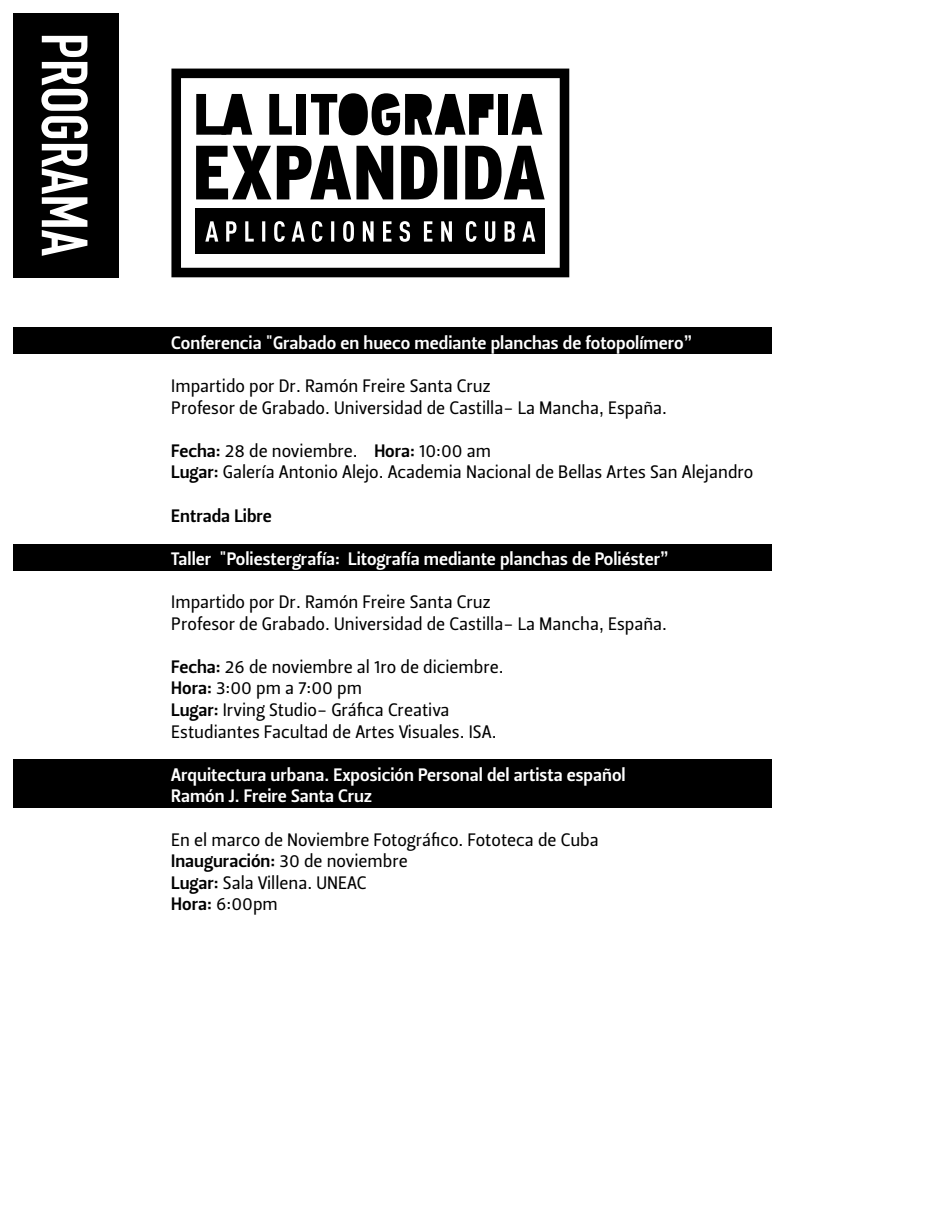
<style>
.page{position:relative;width:945px;height:1215px;background:#fff}
.page>*{position:absolute;margin:0;border:0;box-sizing:border-box;transform-origin:0 0}
.t1{font:700 64.2px "DIN Condensed";color:#fff}
.t2{font:18px/21.6px "Leitura Sans Grot 2";color:#000}
.t3{font:18px/21.6px "Leitura Sans Grot 3";color:#fff}
.t4{font:18px "Leitura Sans Grot 3";color:#000}
.s1{font-family:"Leitura Sans Grot 3"}
.s2{font-family:"Leitura Sans Grot 2"}
</style>
<div class="page">
<div style="left:14px;top:759px;width:758px;height:49px;background:#000"></div>
<div style="left:14px;top:544px;width:758px;height:27px;background:#000"></div>
<div style="left:14px;top:14px;width:105px;height:264px;background:#000"></div>
<svg style="left:171px;top:69px;width:398px;height:208px;fill:#000"></svg>
<div style="left:14px;top:327px;width:758px;height:27px;background:#000"></div>
<h1 class="t1" style="left:88px;top:33px;width:225px;rotate:90deg">PROGRAMA</h1>
<p class="t3" style="left:171px;top:334px;width:522px">Conferencia "Grabado en hueco mediante planchas de fotopolímero”</p>
<p class="t2" style="left:171px;top:377px;width:497px">Impartido por Dr. Ramón Freire Santa Cruz<br>Profesor de Grabado. Universidad de Castilla- La Mancha, España.</p>
<p class="t2" style="left:171px;top:441px;width:584px"><span class="s1">Fecha:</span> 28 de noviembre. <span class="s1">Hora:</span> 10:00 am<br><span class="s1">Lugar:</span> Galería Antonio Alejo. Academia Nacional de Bellas Artes San Alejandro</p>
<p class="t4" style="left:171px;top:508px;width:102px">Entrada Libre</p>
<p class="t3" style="left:171px;top:549px;width:499px">Taller "Poliestergrafía: Litografía mediante planchas de Poliéster”</p>
<p class="t2" style="left:171px;top:593px;width:497px">Impartido por Dr. Ramón Freire Santa Cruz<br>Profesor de Grabado. Universidad de Castilla- La Mancha, España.</p>
<p class="t2" style="left:171px;top:657px;width:334px"><span class="s1">Fecha:</span> 26 de noviembre al 1ro de diciembre.<br><span class="s1">Hora:</span> 3:00 pm a 7:00 pm<br><span class="s1">Lugar:</span> Irving Studio- Gráfica Creativa Estudiantes Facultad de Artes Visuales. ISA.</p>
<p class="t3" style="left:171px;top:765px;width:456px">Arquitectura urbana. Exposición Personal del artista español<br>Ramón J. Freire Santa Cruz</p>
<p class="t2" style="left:171px;top:830px;width:429px">En el marco de Noviembre Fotográfico. Fototeca de Cuba</p>
<p class="t4" style="left:171px;top:853px;width:238px">Inauguración: <span class="s2">30 de noviembre</span></p>
<p class="t2" style="left:171px;top:873px;width:197px"><span class="s1">Lugar:</span> Sala Villena. UNEAC<br><span class="s1">Hora:</span> 6:00pm</p>
</div>
